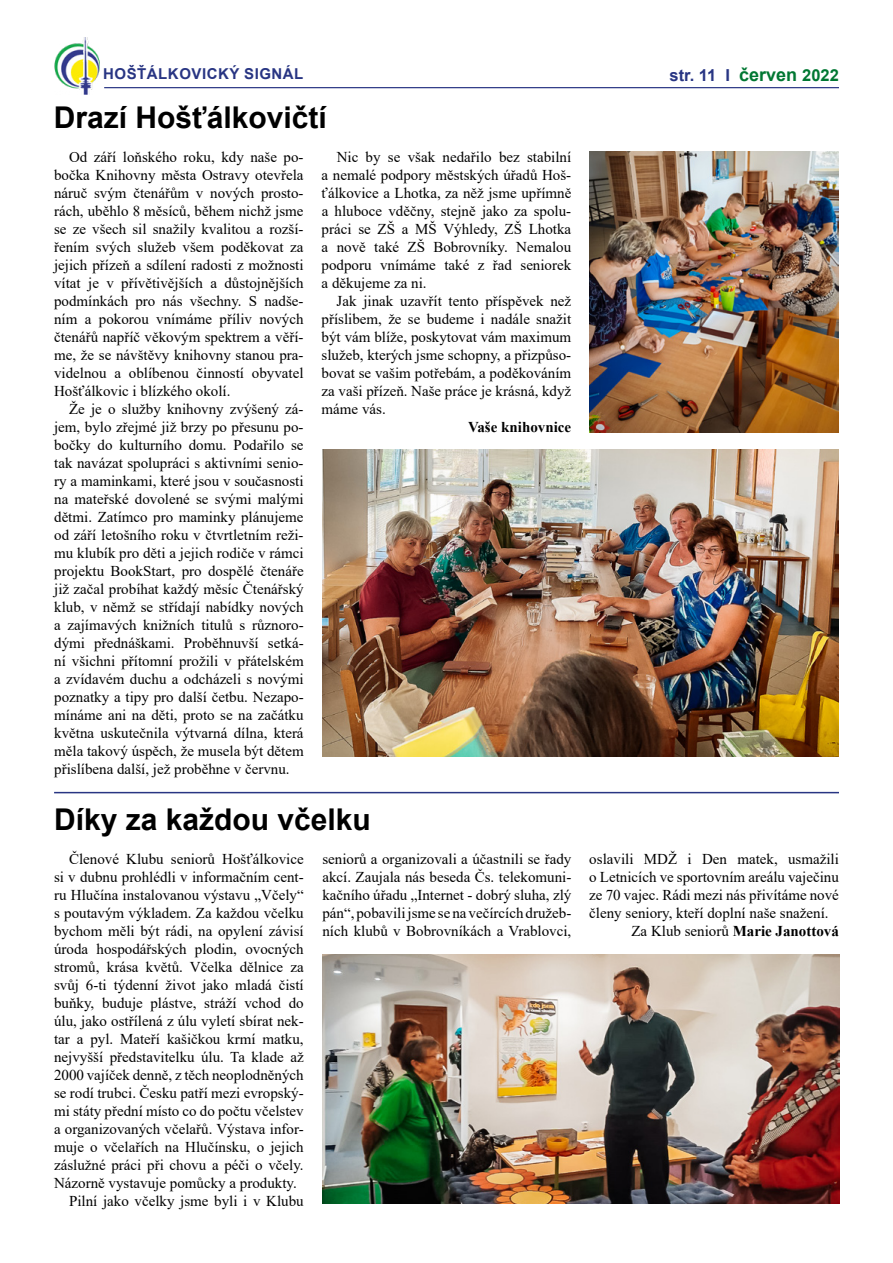
<style>
.page{position:relative;width:893px;height:1263px;background:#fff}
.page>*{position:absolute;margin:0;border:0;box-sizing:border-box;transform-origin:0 0}
.t1{font:700 30px "Arial";color:#000}
.t2{font:700 16.5px "Arial";color:#283583}
.t3{font:15px/18px "Times New Roman";color:#000;text-align:justify}
.t4{font:700 15px "Times New Roman";color:#000}
.t5{font:700 15px "Arial";letter-spacing:.035em;color:#283583}
.s1{font-size:18px;color:#007732}
.s2{color:#007732}
.s3{font-weight:400}
</style>
<div class="page">
<img style="left:54px;top:38px;width:46px;height:56px">
<hr style="left:104px;top:87px;width:735px;height:1px;background:#283583">
<img style="left:589px;top:151px;width:250px;height:281px">
<img style="left:322px;top:954px;width:518px;height:250px">
<img style="left:322px;top:450px;width:517px;height:306px">
<hr style="left:54px;top:792px;width:785px;height:1px;background:#283583">
<p class="t5" style="left:103px;top:64px;width:202px">HOŠŤÁLKOVICKÝ SIGNÁL</p>
<p class="t2" style="left:669px;top:64px;width:171px">str. 11 I <span class="s1">červen</span> <span class="s2">2022</span></p>
<h1 class="t1" style="left:54px;top:96px;width:274px">Drazí Hošťálkovičtí</h1>
<p class="t3" style="left:54px;top:148px;width:251px;text-indent:15px">Od září loňského roku, kdy naše po&shy;bočka Knihovny města Ostravy otevřela náruč svým čtenářům v nových prosto&shy;rách, uběhlo 8 měsíců, během nichž jsme se ze všech sil snažily kvalitou a rozší&shy;řením svých služeb všem poděkovat za jejich přízeň a sdílení radosti z možnosti vítat je v přívětivějších a důstojnějších podmínkách pro nás všechny. S nadše&shy;ním a pokorou vnímáme příliv nových čtenářů napříč věkovým spektrem a věří&shy;me, že se návštěvy knihovny stanou pra&shy;videlnou a oblíbenou činností obyvatel Hošťálkovic i blízkého okolí.</p>
<p class="t3" style="left:54px;top:400px;width:251px;text-indent:15px">Že je o služby knihovny zvýšený zá&shy;jem, bylo zřejmé již brzy po přesunu po&shy;bočky do kulturního domu. Podařilo se tak navázat spolupráci s aktivními senio&shy;ry a maminkami, které jsou v současnosti na mateřské dovolené se svými malými dětmi. Zatímco pro maminky plánujeme od září letošního roku v čtvrtletním reži&shy;mu klubík pro děti a jejich rodiče v rámci projektu BookStart, pro dospělé čtenáře již začal probíhat každý měsíc Čtenářský klub, v němž se střídají nabídky nových a zajímavých knižních titulů s různoro&shy;dými přednáškami. Proběhnuvší setká&shy;ní všichni přítomní prožili v přátelském a zvídavém duchu a odcházeli s novými poznatky a tipy pro další četbu. Nezapo&shy;mínáme ani na děti, proto se na začátku května uskutečnila výtvarná dílna, která měla takový úspěch, že musela být dětem přislíbena další, jež proběhne v červnu.</p>
<p class="t3" style="left:322px;top:148px;width:251px;text-indent:15px">Nic by se však nedařilo bez stabilní a nemalé podpory městských úřadů Hoš&shy;ťálkovice a Lhotka, za něž jsme upřímně a hluboce vděčny, stejně jako za spolu&shy;práci se ZŠ a MŠ Výhledy, ZŠ Lhotka a nově také ZŠ Bobrovníky. Nemalou podporu vnímáme také z řad seniorek a děkujeme za ni.</p>
<p class="t3" style="left:322px;top:292px;width:251px;text-indent:15px">Jak jinak uzavřít tento příspěvek než příslibem, že se budeme i nadále snažit být vám blíže, poskytovat vám maximum služeb, kterých jsme schopny, a přizpůso&shy;bovat se vašim potřebám, a poděkováním za vaši přízeň. Naše práce je krásná, když máme vás.</p>
<p class="t4" style="left:468px;top:416px;width:105px">Vaše knihovnice</p>
<h1 class="t1" style="left:54px;top:798px;width:318px">Díky za každou včelku</h1>
<p class="t3" style="left:322px;top:850px;width:250px">seniorů a organizovali a účastnili se řady akcí. Zaujala nás beseda Čs. telekomuni&shy;kačního úřadu „Internet - dobrý sluha, zlý pán“, pobavilijsme se na večírcích družeb&shy;ních klubů v Bobrovníkách a Vrablovci,</p>
<p class="t3" style="left:589px;top:850px;width:251px">oslavili MDŽ i Den matek, usmažili</p>
<p class="t3" style="left:69px;top:850px;width:236px">Členové Klubu seniorů Hošťálkovice</p>
<p class="t3" style="left:54px;top:868px;width:251px">si v dubnu prohlédli v informačním cent-</p>
<p class="t3" style="left:54px;top:886px;width:251px">ru Hlučína instalovanou výstavu „Včely“</p>
<p class="t3" style="left:54px;top:904px;width:251px">s poutavým výkladem. Za každou včelku</p>
<p class="t3" style="left:54px;top:922px;width:251px">bychom měli být rádi, na opylení závisí</p>
<p class="t3" style="left:54px;top:940px;width:251px">úroda hospodářských plodin, ovocných</p>
<p class="t3" style="left:54px;top:958px;width:251px">stromů, krása květů. Včelka dělnice za</p>
<p class="t3" style="left:54px;top:976px;width:251px">svůj 6-ti týdenní život jako mladá čistí</p>
<p class="t3" style="left:54px;top:994px;width:251px">buňky, buduje plástve, stráží vchod do</p>
<p class="t3" style="left:54px;top:1012px;width:251px">úlu, jako ostřílená z úlu vyletí sbírat nek-</p>
<p class="t3" style="left:54px;top:1030px;width:251px">tar a pyl. Mateří kašičkou krmí matku,</p>
<p class="t3" style="left:54px;top:1048px;width:251px">nejvyšší představitelku úlu. Ta klade až</p>
<p class="t3" style="left:54px;top:1066px;width:251px">2000 vajíček denně, z těch neoplodněných</p>
<p class="t3" style="left:54px;top:1084px;width:251px">se rodí trubci. Česku patří mezi evropský-</p>
<p class="t3" style="left:54px;top:1102px;width:251px">mi státy přední místo co do počtu včelstev</p>
<p class="t3" style="left:54px;top:1120px;width:251px">a organizovaných včelařů. Výstava infor-</p>
<p class="t3" style="left:54px;top:1138px;width:251px">muje o včelařích na Hlučínsku, o jejich</p>
<p class="t3" style="left:54px;top:1156px;width:251px">záslužné práci při chovu a péči o včely.</p>
<p class="t3" style="left:54px;top:1174px;width:244px">Názorně vystavuje pomůcky a produkty.</p>
<p class="t3" style="left:69px;top:1192px;width:236px">Pilní jako včelky jsme byli i v Klubu</p>
<p class="t3" style="left:589px;top:868px;width:251px">o Letnicích ve sportovním areálu vaječinu</p>
<p class="t3" style="left:589px;top:886px;width:251px">ze 70 vajec. Rádi mezi nás přivítáme nové</p>
<p class="t3" style="left:589px;top:904px;width:241px">členy seniory, kteří doplní naše snažení.</p>
<p class="t4" style="left:631px;top:920px;width:209px"><span class="s3">Za Klub seniorů</span> Marie Janottová</p>
</div>
